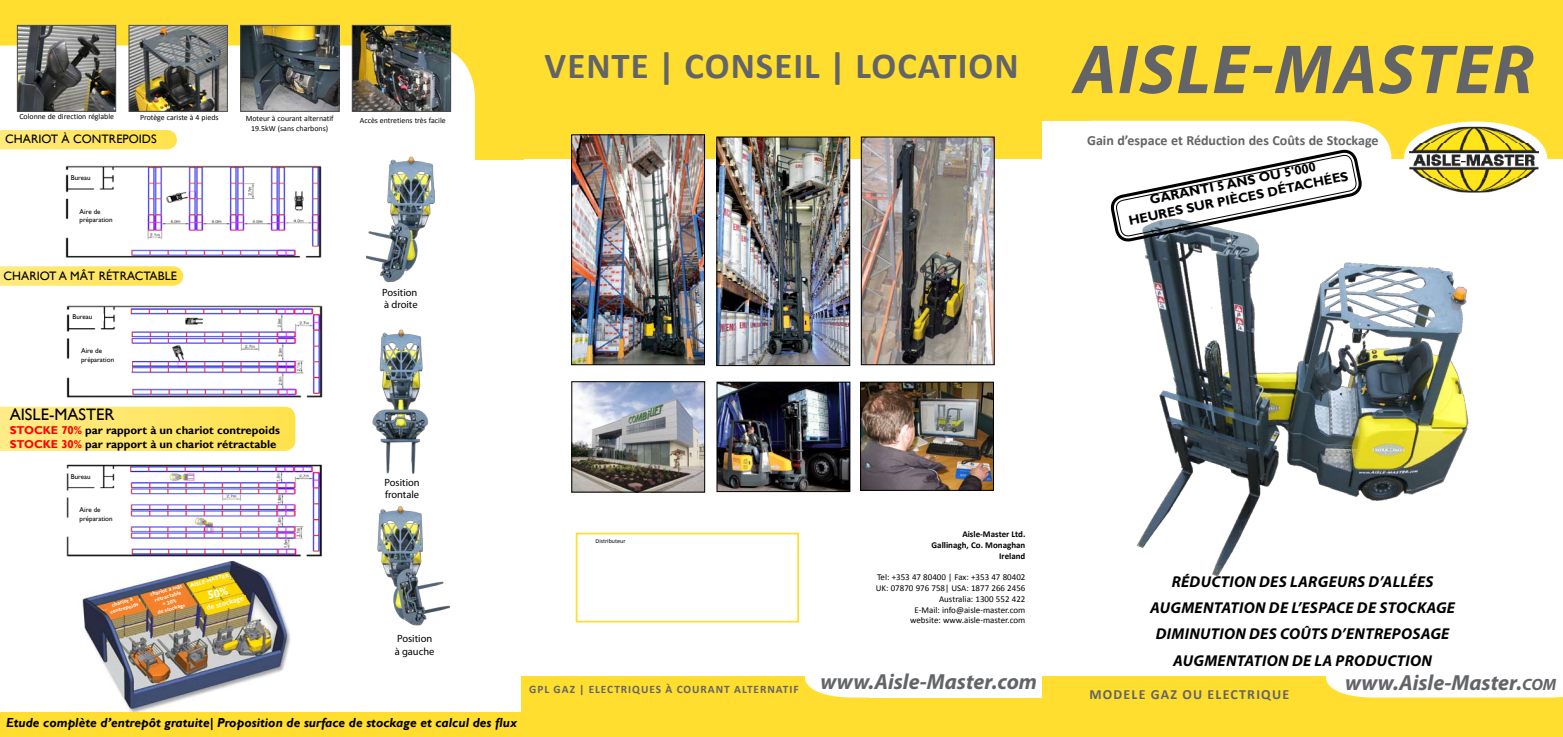
<style>
.page{position:relative;width:1563px;height:737px;background:#fff}
.page>*{position:absolute;margin:0;border:0;box-sizing:border-box;transform-origin:0 0}
.t1{font:700 36.75px "Calibri";letter-spacing:.03em;color:#636467}
.t2{font:italic 700 21.88px "Myriad Pro";color:#636467}
.t3{font:16.62px "Gill Sans";color:#000}
.t4{font:italic 700 15.75px/26.3px "Myriad Pro";letter-spacing:.02em;color:#000}
.t5{font:700 14px "Calibri";color:#636467}
.t6{font:700 14px "Calibri";letter-spacing:.085em;color:#636467}
.t7{font:italic 700 13.12px "Gill Sans";color:#000}
.t8{font:700 13.12px/16.1px "Gill Sans";color:#000}
.t9{font:12.25px "Gill Sans";color:#000}
.t10{font:700 11.38px/13.7px "Gill Sans";color:#000}
.t11{font:700 11.38px "Calibri";letter-spacing:.085em;color:#636467}
.t12{font:10.5px/12.6px "Myriad Pro";color:#000}
.t13{font:8.92px/10.8px "Calibri";color:#000;text-align:right}
.t14{font:700 8.92px/10.8px "Calibri";color:#000;text-align:right}
.t15{font:7.88px/9.5px "Calibri";color:#000;text-align:center}
.t16{font:7px/8.4px "Gill Sans";color:#000}
.t17{font:700 7px "Gill Sans";color:#fff}
.t18{font:6.12px "Calibri";color:#000}
.t19{font:700 5.25px/6.3px "Gill Sans";color:#fff;text-align:center}
.s1{font-family:"Myriad Pro";font-style:italic;font-size:70px}
.s2{color:#fd0000}
.s3{color:#fb0000}
.s4{font-size:16.45px}
</style>
<div class="page">
<img style="left:82px;top:560px;width:209px;height:152px">
<div style="left:0;top:0;width:1563px;height:159px;background:#ffde30"></div>
<div style="left:0;top:46px;width:475px;height:157px;background:#fff"></div>
<div style="left:521px;top:676px;width:1042px;height:61px;background:#ffde30"></div>
<div style="left:1326px;top:676px;width:237px;height:21px;background:#fff"></div>
<svg style="left:805px;top:676px;width:65px;height:21px"></svg>
<div style="left:870px;top:659px;width:172px;height:38px;background:#fff"></div>
<img style="left:366px;top:144px;width:68px;height:139px">
<div style="left:576px;top:532px;width:223px;height:90px;border:2px solid #ffde30"></div>
<div style="left:0;top:712px;width:521px;height:25px;background:#ffde30"></div>
<img style="left:1126px;top:241px;width:343px;height:336px">
<svg style="left:1404px;top:121px;width:143px;height:72px"></svg>
<img style="left:1409px;top:127px;width:129px;height:51px">
<img style="left:1413px;top:178px;width:125px;height:14px">
<img style="left:718px;top:139px;width:130px;height:225px">
<div style="left:716px;top:137px;width:134px;height:229px;border:1px solid #000"></div>
<img style="left:863px;top:139px;width:129px;height:224px">
<div style="left:861px;top:137px;width:133px;height:228px;border:1px solid #000"></div>
<img style="left:573px;top:136px;width:130px;height:227px">
<div style="left:571px;top:134px;width:134px;height:231px;border:1px solid #000"></div>
<img style="left:718px;top:384px;width:130px;height:106px">
<div style="left:716px;top:382px;width:134px;height:110px;border:1px solid #000"></div>
<img style="left:862px;top:384px;width:130px;height:105px">
<div style="left:860px;top:382px;width:134px;height:109px;border:1px solid #000"></div>
<img style="left:573px;top:383px;width:130px;height:107px">
<div style="left:571px;top:381px;width:134px;height:111px;border:1px solid #000"></div>
<img style="left:19px;top:27px;width:95px;height:83px">
<div style="left:17px;top:25px;width:99px;height:87px;border:1px solid #4d4d4f"></div>
<img style="left:131px;top:27px;width:95px;height:83px">
<div style="left:129px;top:25px;width:99px;height:87px;border:1px solid #4d4d4f"></div>
<img style="left:242px;top:27px;width:95px;height:83px">
<div style="left:240px;top:25px;width:99px;height:87px;border:1px solid #4d4d4f"></div>
<img style="left:354px;top:27px;width:95px;height:83px">
<div style="left:352px;top:25px;width:99px;height:87px;border:1px solid #4d4d4f"></div>
<svg style="left:0;top:407px;width:295px;height:44px;background:#ffe66a"></svg>
<svg style="left:0;top:266px;width:183px;height:20px;background:#ffe66a"></svg>
<img style="left:372px;top:327px;width:57px;height:147px">
<img style="left:377px;top:506px;width:72px;height:120px">
<svg style="left:1043px;top:121px;width:348px;height:120px"></svg>
<img style="left:66px;top:307px;width:257px;height:91px">
<div style="left:54px;top:305px;width:296px;height:95px;border:1px solid #fff"></div>
<img style="left:55px;top:167px;width:277px;height:91px">
<div style="left:53px;top:165px;width:296px;height:100px;border:1px solid #fff"></div>
<img style="left:68px;top:465px;width:254px;height:91px">
<div style="left:66px;top:463px;width:262px;height:95px;border:1px solid #fff"></div>
<svg style="left:0;top:130px;width:177px;height:19px;background:#ffe665"></svg>
<div style="left:71px;top:175px;width:31px;height:7px;background:#fff"></div>
<div style="left:80px;top:209px;width:50px;height:22px;background:#fff"></div>
<div style="left:72px;top:314px;width:32px;height:7px;background:#fff"></div>
<div style="left:81px;top:348px;width:50px;height:23px;background:#fff"></div>
<div style="left:71px;top:474px;width:31px;height:6px;background:#fff"></div>
<div style="left:80px;top:507px;width:50px;height:23px;background:#fff"></div>
<img style="left:102px;top:573px;width:146px;height:46px">
<h1 class="t1" style="left:544px;top:43px;width:991px">VENTE | CONSEIL | LOCATION <span class="s1">AISLE-MASTER</span></h1>
<p class="t15" style="left:19px;top:111px;width:96px">Colonne de direction réglable</p>
<p class="t15" style="left:140px;top:112px;width:80px">Protège cariste à 4 pieds</p>
<p class="t15" style="left:360px;top:115px;width:87px">Accès entretiens très facile</p>
<p class="t15" style="left:246px;top:114px;width:89px">Moteur à courant alternatif<br>19.5kW (sans charbons)</p>
<h3 class="t9" style="left:5px;top:131px;width:153px">Chariot à contrepoids</h3>
<h3 class="t5" style="left:1087px;top:131px;width:293px">GAIN D’ESPACE ET RÉDUCTION DES COÛTS DE STOCKAGE</h3>
<p class="t16" style="left:71px;top:174px;width:21px">Bureau</p>
<p class="t16" style="left:80px;top:207px;width:35px">Aire de préparation</p>
<h3 class="t8" style="left:1124px;top:196px;width:195px;text-indent:25px;rotate:-11deg">Garant i 5 ans o u 5'000 heures s ur pièces</h3>
<h3 class="t8" style="left:1266px;top:184px;width:75px;rotate:-11deg">dét ac hées</h3>
<h3 class="t9" style="left:4px;top:269px;width:175px">Chariot A MâT rétractable</h3>
<p class="t16" style="left:72px;top:313px;width:21px">Bureau</p>
<p class="t16" style="left:81px;top:347px;width:35px">Aire de préparation</p>
<p class="t12" style="left:382px;top:286px;width:37px">Position à droite</p>
<h3 class="t3" style="left:10px;top:405px;width:106px">Aisle-MAster</h3>
<p class="t10" style="left:10px;top:423px;width:272px"><span class="s2">STOCKE 70%</span> par rapport à un chariot contrepoids<br><span class="s2">STOCKE</span> <span class="s3">30%</span> par rapport à un chariot rétractable</p>
<p class="t16" style="left:71px;top:472px;width:21px">Bureau</p>
<p class="t16" style="left:80px;top:506px;width:35px">Aire de préparation</p>
<p class="t19" style="left:111px;top:602px;width:23px;rotate:-17deg">chariot à</p>
<p class="t19" style="left:109px;top:609px;width:30px;rotate:-17deg">contrepoids</p>
<p class="t19" style="left:189px;top:582px;width:41px;rotate:-15deg">AI SLE-MASTER</p>
<p class="t19" style="left:149px;top:591px;width:35px;rotate:-15deg">chariot a mât rétractable<br>+ 30%<br>de stockag</p>
<p class="t17" style="left:205px;top:604px;width:40px;rotate:-15deg">de stockage</p>
<p class="t12" style="left:384px;top:476px;width:37px">Position frontale</p>
<p class="t12" style="left:395px;top:632px;width:41px">Position à gauche</p>
<h3 class="t7" style="left:6px;top:714px;width:512px">Etude complète d’entrepôt gratuite| Proposition de surface de stockage et calcul des flux</h3>
<p class="t18" style="left:595px;top:537px;width:31px">Distributeur</p>
<p class="t11" style="left:529px;top:682px;width:271px">GPL GAZ | ELECTRIQUES À COURANT ALTERNATIF</p>
<p class="t14" style="left:931px;top:528px;width:95px">AISLE-MASTER LTD.<br>GALLINAGH, CO. MONAGHAN<br>IRELAND</p>
<p class="t13" style="left:876px;top:571px;width:151px">Tel: +353 47 80400 | Fax: +353 47 80402<br>UK: 07870 976 758| USA: 1877 266 2456<br>Australia: 1300 552 422<br>E-Mail: info@aisle-master.com<br>website: www.aisle-master.com</p>
<h3 class="t4" style="left:1150px;top:567px;width:276px;text-indent:21px">RÉDUCTION DES LARGEURS D’ALLÉES<br>AUGMENTATI</h3>
<h3 class="t4" style="left:1244px;top:594px;width:212px">ON DE L’ESPACE DE STOCKAGE</h3>
<h3 class="t4" style="left:1173px;top:620px;width:277px;text-indent:16px">NUTION DES COÛTS D’ENTREPOSA GE<br>AUGMENTATI</h3>
<h3 class="t4" style="left:1156px;top:620px;width:10px">DIMI</h3>
<h3 class="t4" style="left:1267px;top:646px;width:167px">ON DE LA PRODUCTION</h3>
<h2 class="t2" style="left:820px;top:667px;width:218px">WWW.AISLE-MASTER.COM</h2>
<h2 class="t2" style="left:1345px;top:668px;width:213px">WWW.AISLE-MASTER.<span class="s4">COM</span></h2>
<h3 class="t6" style="left:1089px;top:685px;width:201px">MODELE GAZ OU ELECTRIQUE</h3>
</div>
